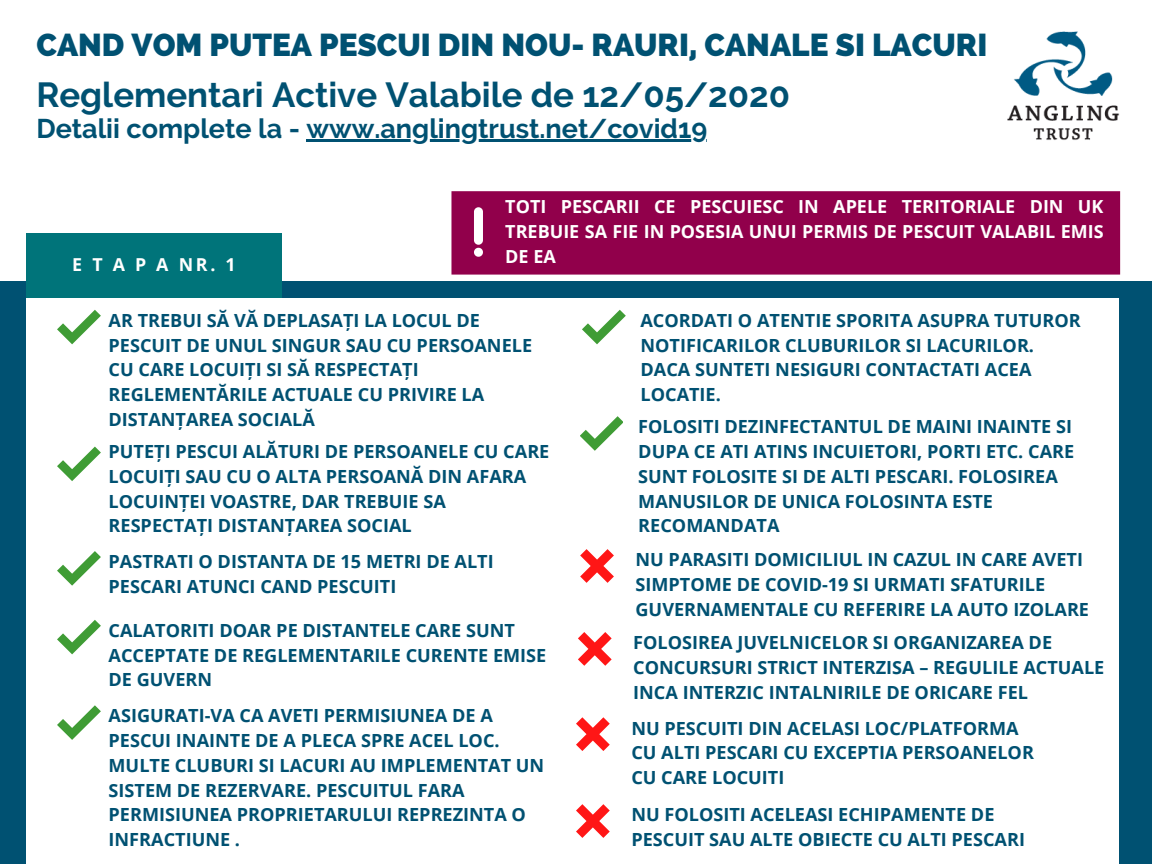
<style>
.page{position:relative;width:1152px;height:864px;background:#fff}
.page>*{position:absolute;margin:0;border:0;box-sizing:border-box;transform-origin:0 0}
.t1{font:700 34.8px "Raleway";color:#005172}
.t2{font:800 31.5px "Raleway";color:#005172}
.t3{font:700 27px "Raleway";color:#005172}
.t4{font:700 18.15px/24.8px "Open Sans";color:#005172}
.t5{font:700 18px/24.8px "Open Sans";color:#fff;text-align:justify}
.t6{font:700 17.85px "Open Sans";letter-spacing:.565em;color:#fff}
</style>
<div class="page">
<div style="left:0;top:281px;width:1152px;height:583px;background:#005172"></div>
<div style="left:26px;top:234px;width:256px;height:64px;background:#00747a"></div>
<img style="left:1007px;top:31px;width:113px;height:109px">
<div style="left:26px;top:298px;width:1093px;height:566px;background:#fff"></div>
<svg style="left:57px;top:551px;width:43px;height:35px"></svg>
<svg style="left:580px;top:549px;width:34px;height:34px"></svg>
<svg style="left:578px;top:632px;width:34px;height:34px"></svg>
<svg style="left:576px;top:717px;width:34px;height:34px"></svg>
<svg style="left:576px;top:804px;width:34px;height:34px"></svg>
<svg style="left:57px;top:310px;width:43px;height:34px"></svg>
<svg style="left:57px;top:620px;width:43px;height:34px"></svg>
<svg style="left:57px;top:705px;width:43px;height:35px"></svg>
<svg style="left:582px;top:310px;width:43px;height:34px"></svg>
<div style="left:451px;top:191px;width:669px;height:84px;background:#91004b"></div>
<svg style="left:580px;top:416px;width:43px;height:35px"></svg>
<hr style="left:306px;top:140px;width:401px;height:2px;background:#005172">
<svg style="left:474px;top:248px;width:9px;height:9px"></svg>
<div style="left:474px;top:207px;width:9px;height:38px;background:#fff;border-radius:4px"></div>
<svg style="left:57px;top:447px;width:43px;height:34px"></svg>
<h2 class="t2" style="left:36px;top:26px;width:952px">CAND VOM PUTEA PESCUI DIN NOU- RAURI, CANALE SI LACURI</h2>
<h1 class="t1" style="left:36px;top:74px;width:755px">Reglementari Active Valabile de 12/05/2020</h1>
<h3 class="t3" style="left:36px;top:112px;width:672px">Detalii complete la - www.anglingtrust.net/covid19</h3>
<p class="t6" style="left:72px;top:252px;width:165px">ETAPANR.1</p>
<p class="t5" style="left:505px;top:194px;width:600px">TOTI PESCARII CE PESCUIESC IN APELE TERITORIALE DIN UK TREBUIE SA FIE IN POSESIA UNUI PERMIS DE PESCUIT VALABIL EMIS DE EA</p>
<p class="t4" style="left:109px;top:308px;width:425px">AR TREBUI SĂ VĂ DEPLASAȚI LA LOCUL DE PESCUIT DE UNUL SINGUR SAU CU PERSOANELE CU CARE LOCUIȚI SI SĂ RESPECTAȚI REGLEMENTĂRILE ACTUALE CU PRIVIRE LA DISTANȚAREA SOCIALĂ</p>
<p class="t4" style="left:109px;top:439px;width:442px">PUTEȚI PESCUI ALĂTURI DE PERSOANELE CU CARE LOCUIȚI SAU CU O ALTA PERSOANĂ DIN AFARA LOCUINȚEI VOASTRE, DAR TREBUIE SA RESPECTAȚI DISTANȚAREA SOCIAL</p>
<p class="t4" style="left:641px;top:308px;width:442px">ACORDATI O ATENTIE SPORITA ASUPRA TUTUROR NOTIFICARILOR CLUBURILOR SI LACURILOR.<br>DACA SUNTETI NESIGURI CONTACTATI ACEA LOCATIE.</p>
<p class="t4" style="left:638px;top:414px;width:438px">FOLOSITI DEZINFECTANTUL DE MAINI INAINTE SI DUPA CE ATI ATINS INCUIETORI, PORTI ETC. CARE SUNT FOLOSITE SI DE ALTI PESCARI. FOLOSIREA MANUSILOR DE UNICA FOLOSINTA ESTE RECOMANDATA</p>
<p class="t4" style="left:109px;top:549px;width:387px">PASTRATI O DISTANTA DE 15 METRI DE ALTI<br>PESCARI ATUNCI CAND PESCUITI</p>
<p class="t4" style="left:636px;top:547px;width:455px">NU PARASITI DOMICILIUL IN CAZUL IN CARE AVETI<br>SIMPTOME DE COVID-19 SI URMATI SFATURILE<br>GUVERNAMENTALE CU REFERIRE LA AUTO IZOLARE</p>
<p class="t4" style="left:633px;top:630px;width:473px">FOLOSIREA JUVELNICELOR SI ORGANIZAREA DE<br>CONCURSURI STRICT INTERZISA – REGULILE ACTUALE<br>INCA INTERZIC INTALNIRILE DE ORICARE FEL</p>
<p class="t4" style="left:631px;top:715px;width:404px">NU PESCUITI DIN ACELASI LOC/PLATFORMA<br>CU ALTI PESCARI CU EXCEPTIA PERSOANELOR<br>CU CARE LOCUITI</p>
<p class="t4" style="left:631px;top:802px;width:395px">NU FOLOSITI ACELEASI ECHIPAMENTE DE<br>PESCUIT SAU ALTE OBIECTE CU ALTI PESCARI</p>
<p class="t4" style="left:109px;top:618px;width:439px">CALATORITI DOAR PE DISTANTELE CARE SUNT<br>ACCEPTATE DE REGLEMENTARILE CURENTE EMISE<br>DE GUVERN</p>
<p class="t4" style="left:109px;top:703px;width:437px">ASIGURATI-VA CA AVETI PERMISIUNEA DE A PESCUI INAINTE DE A PLECA SPRE ACEL LOC.<br>MULTE CLUBURI SI LACURI AU IMPLEMENTAT UN SISTEM DE REZERVARE. PESCUITUL FARA PERMISIUNEA PROPRIETARULUI REPREZINTA O INFRACTIUNE .</p>
</div>
